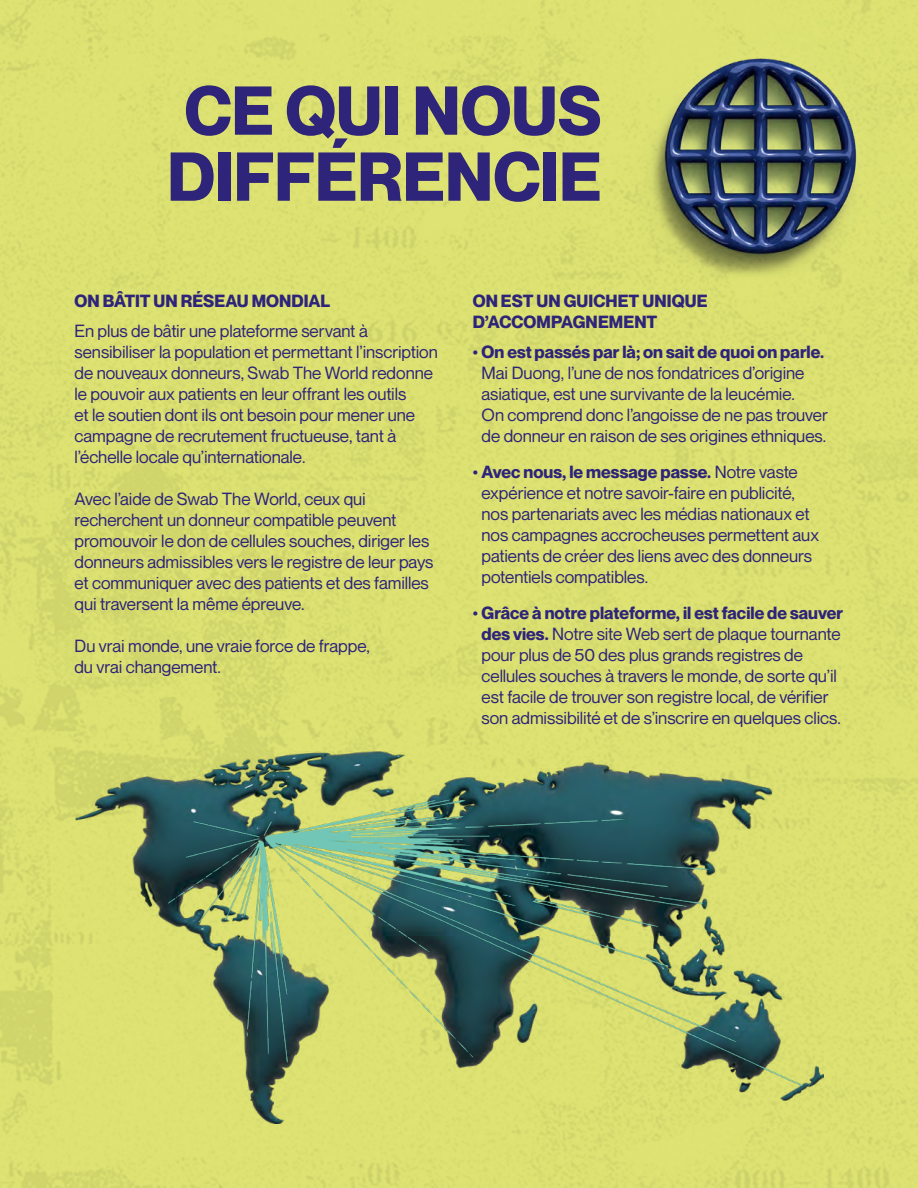
<style>
.page{position:relative;width:918px;height:1188px;background:#fff}
.page>*{position:absolute;margin:0;border:0;box-sizing:border-box;transform-origin:0 0}
.t1{font:700 67.5px/66px "Neue Montreal";color:#2e247a}
.t2{font:17.25px/21px "Neue Montreal";color:#2e247a}
.t3{font:700 17.25px/21px "Neue Montreal";letter-spacing:.005em;color:#2e247a}
.s1{font-weight:700}
</style>
<div class="page">
<img style="left:0;top:0;width:918px;height:1188px">
<img style="left:544px;top:21px;width:374px;height:262px">
<img style="left:75px;top:752px;width:748px;height:371px">
<img style="left:115px;top:583px;width:743px;height:530px">
<h1 class="t1" style="left:167px;top:78px;width:436px">CE QUI NOUS<br>DIFFÉRENCIE</h1>
<p class="t3" style="left:74px;top:290px;width:257px">ON BÂTIT UN RÉSEAU MONDIAL</p>
<p class="t2" style="left:74px;top:320px;width:365px">En plus de bâtir une plateforme servant à sensibiliser la population et permettant l’inscription de nouveaux donneurs, Swab The World redonne le pouvoir aux patients en leur offrant les outils<br>et le soutien dont ils ont besoin pour mener une campagne de recrutement fructueuse, tant à l’échelle locale qu’internationale.</p>
<p class="t2" style="left:74px;top:488px;width:361px">Avec l’aide de Swab The World, ceux qui recherchent un donneur compatible peuvent promouvoir le don de cellules souches, diriger les donneurs admissibles vers le registre de leur pays et communiquer avec des patients et des familles qui traversent la même épreuve.</p>
<p class="t2" style="left:74px;top:635px;width:297px">Du vrai monde, une vraie force de frappe, du vrai changement.</p>
<p class="t3" style="left:473px;top:290px;width:236px">ON EST UN GUICHET UNIQUE<br>D’ACCOMPAGNEMENT</p>
<p class="t2" style="left:482px;top:341px;width:348px;text-indent:-9px">• <span class="s1">On est passés par là; on sait de quoi on parle.<br></span>Mai Duong, l’une de nos fondatrices d’origine asiatique, est une survivante de la leucémie.<br>On comprend donc l’angoisse de ne pas trouver de donneur en raison de ses origines ethniques.</p>
<p class="t2" style="left:482px;top:461px;width:339px;text-indent:-9px">• <span class="s1">Avec nous, le message passe.</span> Notre vaste expérience et notre savoir-faire en publicité, nos partenariats avec les médias nationaux et nos campagnes accrocheuses permettent aux patients de créer des liens avec des donneurs potentiels compatibles.</p>
<p class="t2" style="left:482px;top:602px;width:363px;text-indent:-9px">• <span class="s1">Grâce à notre plateforme, il est facile de sauver des vies.</span> Notre site Web sert de plaque tournante pour plus de 50 des plus grands registres de cellules souches à travers le monde, de sorte qu’il est facile de trouver son registre local, de vérifier son admissibilité et de s’inscrire en quelques clics.</p>
</div>
